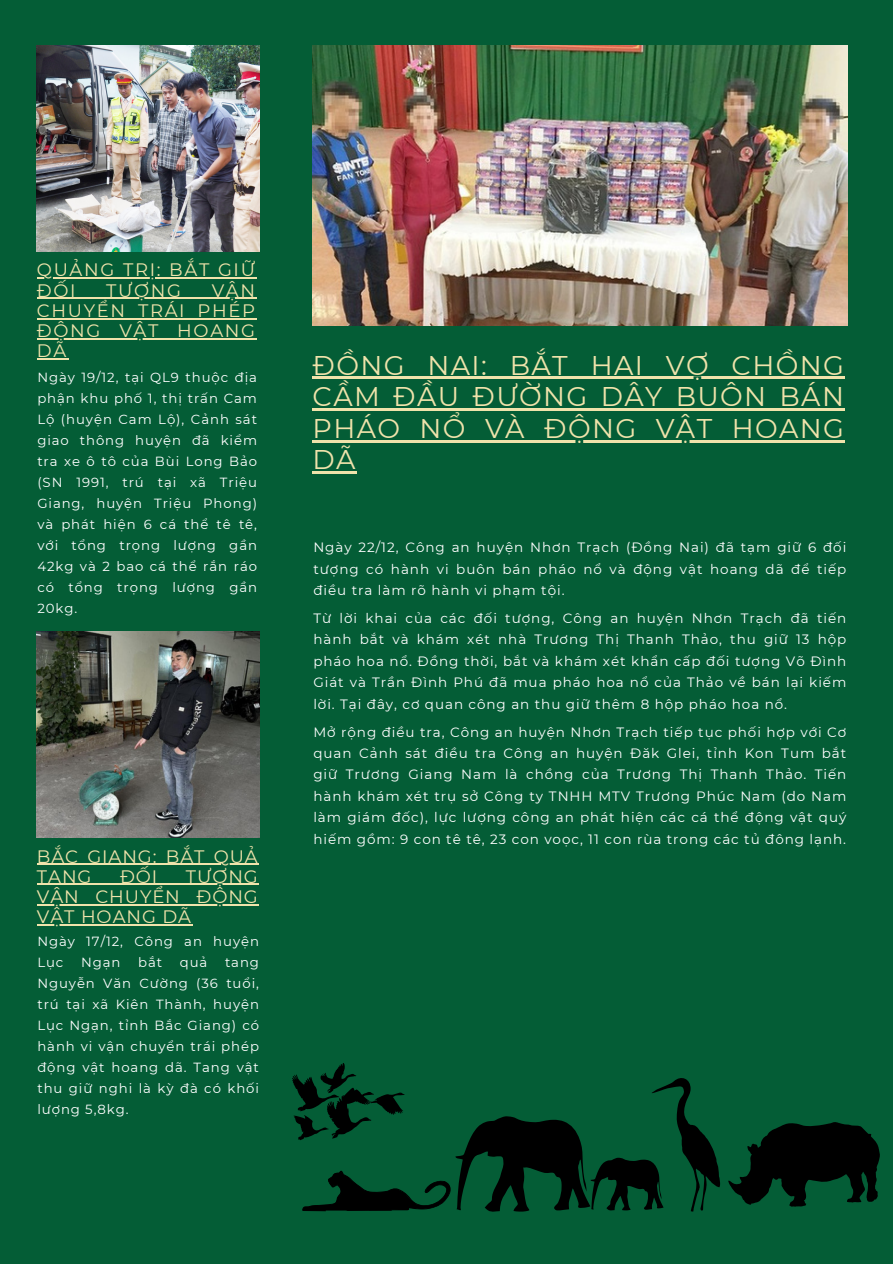
<style>
.page{position:relative;width:893px;height:1264px;background:#fff}
.page>*{position:absolute;margin:0;border:0;box-sizing:border-box;transform-origin:0 0}
.t1{font:27px/31.5px "Montserrat";letter-spacing:.05em;color:#f0e3ab;text-align:justify}
.t2{font:18px/20.2px "Montserrat";letter-spacing:.09em;color:#f0e3ab;text-align:justify}
.t3{font:18px/20.2px "Montserrat";letter-spacing:.05em;color:#f0e3ab}
.t4{font:13.5px/21.3px "Montserrat";letter-spacing:.07em;color:#fff;text-align:justify}
.t5{font:13.2px/21px "Montserrat";letter-spacing:.07em;color:#fff;text-align:justify}
</style>
<div class="page">
<div style="left:0;top:0;width:892px;height:1263px;background:#045d36"></div>
<img style="left:37px;top:46px;width:223px;height:206px">
<img style="left:312px;top:46px;width:535px;height:279px">
<svg style="left:292px;top:1063px;width:428px;height:148px"></svg>
<svg style="left:728px;top:1122px;width:152px;height:84px"></svg>
<img style="left:37px;top:631px;width:223px;height:206px">
<hr style="left:37px;top:277px;width:220px;height:1px;background:#f0e3ab">
<hr style="left:37px;top:298px;width:220px;height:1px;background:#f0e3ab">
<hr style="left:37px;top:318px;width:220px;height:1px;background:#f0e3ab">
<hr style="left:37px;top:338px;width:220px;height:1px;background:#f0e3ab">
<hr style="left:37px;top:358px;width:31px;height:1px;background:#f0e3ab">
<hr style="left:312px;top:377px;width:533px;height:2px;background:#f0e3ab">
<hr style="left:312px;top:408px;width:533px;height:2px;background:#f0e3ab">
<hr style="left:312px;top:440px;width:533px;height:2px;background:#f0e3ab">
<hr style="left:312px;top:471px;width:45px;height:2px;background:#f0e3ab">
<hr style="left:37px;top:863px;width:222px;height:1px;background:#f0e3ab">
<hr style="left:37px;top:883px;width:222px;height:2px;background:#f0e3ab">
<hr style="left:37px;top:904px;width:222px;height:1px;background:#f0e3ab">
<hr style="left:37px;top:924px;width:155px;height:1px;background:#f0e3ab">
<p class="t2" style="left:37px;top:260px;width:219px">QUẢNG TRỊ: BẮT GIỮ<br>ĐỐI</p>
<p class="t2" style="left:37px;top:280px;width:219px;text-indent:175px">VẬN CHUYỂN TRÁI PHÉP ĐỘNG VẬT HOANG DÃ</p>
<p class="t5" style="left:37px;top:367px;width:221px">Ngày 19/12, tại QL9 thuộc địa phận khu phố 1, thị trấn Cam Lộ (huyện Cam Lộ), Cảnh sát giao thông huyện đã kiểm tra xe ô tô của Bùi Long Bảo (SN 1991, trú tại xã Triệu Giang, huyện Triệu Phong) và phát hiện 6 cá thể tê tê, với tổng trọng lượng gần 42kg và 2 bao cá thể rắn ráo có tổng trọng lượng gần 20kg.</p>
<p class="t2" style="left:106px;top:280px;width:76px">TƯỢNG</p>
<p class="t3" style="left:37px;top:846px;width:222px">BẮC GIANG: BẮT QUẢ<br>TANG</p>
<p class="t2" style="left:120px;top:866px;width:39px">ĐỐI</p>
<p class="t2" style="left:37px;top:866px;width:222px;text-indent:149px">TƯỢNG VẬN CHUYỂN ĐỘNG VẬT HOANG DÃ</p>
<p class="t5" style="left:37px;top:930px;width:223px">Ngày 17/12, Công an huyện<br>Lục</p>
<p class="t5" style="left:81px;top:951px;width:41px">Ngạn</p>
<p class="t5" style="left:138px;top:951px;width:26px">bắt</p>
<p class="t5" style="left:180px;top:951px;width:29px">quả</p>
<p class="t5" style="left:37px;top:951px;width:223px;text-indent:188px">tang Nguyễn Văn Cường (36 tuổi, trú tại xã Kiên Thành, huyện Lục Ngạn, tỉnh Bắc Giang) có hành vi vận chuyển trái phép động vật hoang dã. Tang vật thu giữ nghi là kỳ đà có khối lượng 5,8kg.</p>
<p class="t1" style="left:312px;top:349px;width:533px">ĐỒNG NAI: BẮT HAI VỢ CHỒNG CẦM ĐẦU ĐƯỜNG DÂY BUÔN BÁN PHÁO NỔ VÀ ĐỘNG VẬT HOANG DÃ</p>
<p class="t4" style="left:313px;top:536px;width:534px">Ngày 22/12, Công an huyện Nhơn Trạch (Đồng Nai) đã tạm giữ 6 đối tượng có hành vi buôn bán pháo nổ và động vật hoang dã để tiếp điều tra làm rõ hành vi phạm tội.</p>
<p class="t4" style="left:313px;top:607px;width:534px">Từ lời khai của các đối tượng, Công an huyện Nhơn Trạch đã tiến hành bắt và khám xét nhà Trương Thị Thanh Thảo, thu giữ 13 hộp pháo hoa nổ. Đồng thời, bắt và khám xét khẩn cấp đối tượng Võ Đình Giát và Trần Đình Phú đã mua pháo hoa nổ của Thảo về bán lại kiếm lời. Tại đây, cơ quan công an thu giữ thêm 8 hộp pháo hoa nổ.</p>
<p class="t4" style="left:313px;top:721px;width:534px">Mở rộng điều tra, Công an huyện Nhơn Trạch tiếp tục phối hợp với Cơ quan Cảnh sát điều tra Công an huyện Đăk Glei, tỉnh Kon Tum bắt giữ Trương Giang Nam là chồng của Trương Thị Thanh Thảo. Tiến hành khám xét trụ sở Công ty TNHH MTV Trương Phúc Nam (do Nam làm giám đốc), lực lượng công an phát hiện các cá thể động vật quý hiếm gồm: 9 con tê tê, 23 con voọc, 11 con rùa trong các tủ đông lạnh.</p>
</div>
